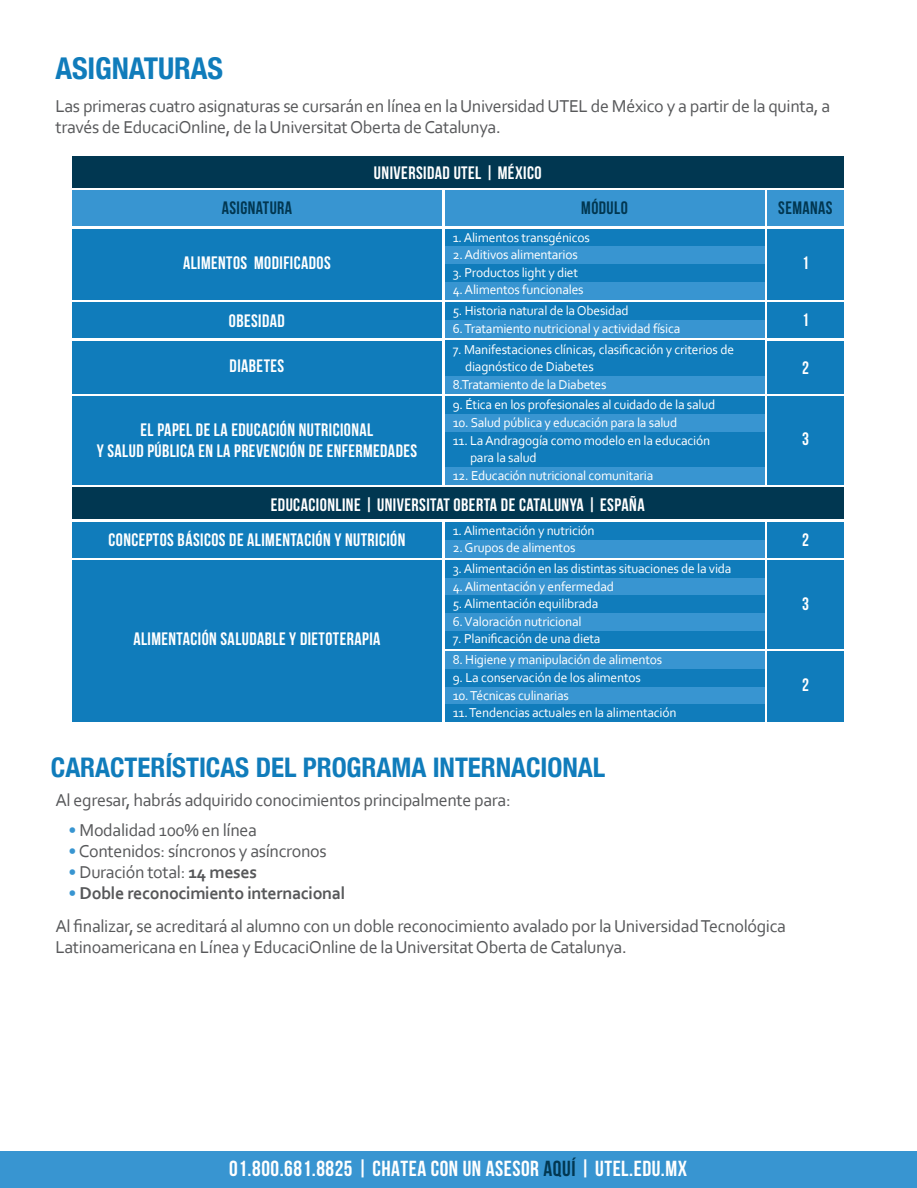
<style>
.page{position:relative;width:917px;height:1188px;background:#fff}
.page>*{position:absolute;margin:0;border:0;box-sizing:border-box;transform-origin:0 0}
.t1{font:700 condensed 30px "Helvetica Neue";letter-spacing:-.005em;color:#107cbb}
.t2{font:700 condensed 27px "Helvetica Neue";letter-spacing:-.005em;color:#107cbb}
.t3{font:21.75px "Bebas Neue";letter-spacing:.025em;color:#fff}
.t4{font:18px/21px "Corbel";letter-spacing:-.02em;color:#57585a}
.t5{font:18px/21.6px "Bebas Neue";letter-spacing:.025em;color:#fff;text-align:center}
.t6{font:18px "Bebas Neue";letter-spacing:.025em;color:#013751}
.t7{font:18px "Bebas Neue";letter-spacing:.025em;color:#fff;scale:.96 1}
.t8{font:13.5px/17.5px "Corbel";letter-spacing:-.015em;color:#fff}
.s1{color:#3895d1}
.s2{font-weight:700}
.s3{font-weight:700;color:#013751}
</style>
<div class="page">
<div style="left:0;top:1152px;width:916px;height:36px;background:#3895d1"></div>
<div style="left:72px;top:156px;width:771px;height:32px;background:#013751"></div>
<div style="left:72px;top:488px;width:771px;height:31px;background:#013751"></div>
<div style="left:444px;top:522px;width:320px;height:18px;background:#107cbb"></div>
<div style="left:72px;top:522px;width:370px;height:35px;background:#107cbb"></div>
<div style="left:767px;top:522px;width:76px;height:35px;background:#107cbb"></div>
<div style="left:444px;top:540px;width:320px;height:17px;background:#3895d1"></div>
<div style="left:444px;top:560px;width:320px;height:18px;background:#107cbb"></div>
<div style="left:72px;top:560px;width:370px;height:162px;background:#107cbb"></div>
<div style="left:767px;top:560px;width:76px;height:89px;background:#107cbb"></div>
<div style="left:767px;top:652px;width:76px;height:70px;background:#107cbb"></div>
<div style="left:444px;top:578px;width:320px;height:18px;background:#3895d1"></div>
<div style="left:444px;top:596px;width:320px;height:17px;background:#107cbb"></div>
<div style="left:444px;top:613px;width:320px;height:18px;background:#3895d1"></div>
<div style="left:444px;top:631px;width:320px;height:18px;background:#107cbb"></div>
<div style="left:444px;top:652px;width:320px;height:17px;background:#3895d1"></div>
<div style="left:444px;top:669px;width:320px;height:18px;background:#107cbb"></div>
<div style="left:444px;top:687px;width:320px;height:18px;background:#3895d1"></div>
<div style="left:444px;top:705px;width:320px;height:17px;background:#107cbb"></div>
<div style="left:444px;top:229px;width:320px;height:17px;background:#107cbb"></div>
<div style="left:444px;top:264px;width:320px;height:18px;background:#107cbb"></div>
<div style="left:72px;top:229px;width:370px;height:70px;background:#107cbb"></div>
<div style="left:767px;top:229px;width:76px;height:70px;background:#107cbb"></div>
<div style="left:444px;top:246px;width:320px;height:18px;background:#3895d1"></div>
<div style="left:444px;top:282px;width:320px;height:17px;background:#3895d1"></div>
<div style="left:444px;top:397px;width:320px;height:17px;background:#107cbb"></div>
<div style="left:444px;top:432px;width:320px;height:35px;background:#107cbb"></div>
<div style="left:444px;top:414px;width:320px;height:18px;background:#3895d1"></div>
<div style="left:444px;top:467px;width:320px;height:18px;background:#3895d1"></div>
<div style="left:444px;top:302px;width:320px;height:18px;background:#107cbb"></div>
<div style="left:72px;top:302px;width:370px;height:36px;background:#107cbb"></div>
<div style="left:767px;top:302px;width:76px;height:36px;background:#107cbb"></div>
<div style="left:444px;top:320px;width:320px;height:18px;background:#3895d1"></div>
<div style="left:444px;top:341px;width:320px;height:35px;background:#107cbb"></div>
<div style="left:444px;top:376px;width:320px;height:18px;background:#3895d1"></div>
<div style="left:72px;top:341px;width:370px;height:53px;background:#107cbb"></div>
<div style="left:72px;top:397px;width:370px;height:88px;background:#107cbb"></div>
<div style="left:767px;top:341px;width:76px;height:53px;background:#107cbb"></div>
<div style="left:767px;top:397px;width:76px;height:88px;background:#107cbb"></div>
<div style="left:767px;top:191px;width:76px;height:35px;background:#3895d1"></div>
<div style="left:72px;top:191px;width:370px;height:35px;background:#3895d1"></div>
<div style="left:444px;top:191px;width:320px;height:35px;background:#3895d1"></div>
<h1 class="t1" style="left:55px;top:43px;width:169px">ASIGNATURAS</h1>
<h3 class="t4" style="left:55px;top:95px;width:776px">Las primeras cuatro asignaturas se cursarán en línea en la Universidad UTEL de México y a partir de la quinta, a través de EducaciOnline, de la Universitat Oberta de Catalunya.</h3>
<h3 class="t5" style="left:374px;top:162px;width:169px">UNIVERSIDAD UTEL | MÉXICO</h3>
<h3 class="t6" style="left:222px;top:198px;width:72px">ASIGNATURA</h3>
<h3 class="t6" style="left:581px;top:198px;width:48px">MÓDULO</h3>
<h3 class="t6" style="left:778px;top:198px;width:56px">SEMANAS</h3>
<p class="t8" style="left:452px;top:228px;width:139px">1. Alimentos transgénicos</p>
<p class="t8" style="left:452px;top:246px;width:127px">2. Aditivos alimentarios</p>
<p class="t8" style="left:452px;top:263px;width:127px">3. Productos light y diet</p>
<p class="t8" style="left:452px;top:281px;width:132px">4. Alimentos funcionales</p>
<h3 class="t5" style="left:183px;top:252px;width:149px">ALIMENTOS MODIFICADOS</h3>
<h3 class="t7" style="left:802px;top:253px;width:9px">1</h3>
<p class="t8" style="left:452px;top:302px;width:178px">5. Historia natural de la Obesidad</p>
<p class="t8" style="left:452px;top:319px;width:229px">6. Tratamiento nutricional y actividad física</p>
<p class="t8" style="left:452px;top:340px;width:283px">7. Manifestaciones clínicas, clasificación y criterios de</p>
<p class="t8" style="left:465px;top:358px;width:130px">diagnóstico de Diabetes</p>
<p class="t8" style="left:452px;top:375px;width:155px">8.Tratamiento de la Diabetes</p>
<h3 class="t7" style="left:802px;top:310px;width:9px">1</h3>
<h3 class="t7" style="left:802px;top:357px;width:9px">2</h3>
<h3 class="t5" style="left:229px;top:310px;width:57px">OBESIDAD</h3>
<h3 class="t5" style="left:230px;top:355px;width:56px">DIABETES</h3>
<h3 class="t5" style="left:97px;top:419px;width:322px">EL PAPEL DE LA EDUCACIÓN NUTRICIONAL<br>Y SALUD PÚBLICA EN LA PREVENCIÓN DE ENFERMEDADES</h3>
<p class="t8" style="left:452px;top:396px;width:264px">9. Ética en los profesionales al cuidado de la salud</p>
<p class="t8" style="left:452px;top:413px;width:226px">10. Salud pública y educación para la salud</p>
<p class="t8" style="left:470px;top:431px;width:242px;text-indent:-17px">11. La Andragogía como modelo en la educación para la salud</p>
<p class="t8" style="left:452px;top:466px;width:202px">12. Educación nutricional comunitaria</p>
<h3 class="t7" style="left:802px;top:428px;width:9px">3</h3>
<h3 class="t5" style="left:271px;top:494px;width:375px">EDUCACIONLINE | UNIVERSITAT OBERTA DE CATALUNYA | ESPAÑA</h3>
<p class="t8" style="left:452px;top:521px;width:143px">1. Alimentación y nutrición</p>
<p class="t8" style="left:452px;top:539px;width:124px">2. Grupos de alimentos</p>
<h3 class="t5" style="left:108px;top:529px;width:298px">CONCEPTOS BÁSICOS DE ALIMENTACIÓN Y NUTRICIÓN</h3>
<h3 class="t7" style="left:802px;top:530px;width:9px">2</h3>
<p class="t8" style="left:452px;top:560px;width:280px">3. Alimentación en las distintas situaciones de la vida</p>
<p class="t8" style="left:452px;top:577px;width:163px">4. Alimentación y enfermedad</p>
<p class="t8" style="left:452px;top:595px;width:147px">5. Alimentación equilibrada</p>
<p class="t8" style="left:452px;top:612px;width:130px">6. Valoración nutricional</p>
<p class="t8" style="left:452px;top:630px;width:149px">7. Planificación de una dieta</p>
<p class="t8" style="left:452px;top:651px;width:211px">8. Higiene y manipulación de alimentos</p>
<p class="t8" style="left:452px;top:668px;width:190px">9. La conservación de los alimentos</p>
<p class="t8" style="left:452px;top:686px;width:118px">10. Técnicas culinarias</p>
<p class="t8" style="left:452px;top:703px;width:225px">11. Tendencias actuales en la alimentación</p>
<h3 class="t7" style="left:802px;top:594px;width:9px">3</h3>
<h3 class="t5" style="left:133px;top:628px;width:248px">ALIMENTACIÓN SALUDABLE Y DIETOTERAPIA</h3>
<h3 class="t7" style="left:802px;top:675px;width:9px">2</h3>
<h2 class="t2" style="left:51px;top:744px;width:556px">CARACTERÍSTICAS DEL PROGRAMA INTERNACIONAL</h2>
<h3 class="t4" style="left:55px;top:789px;width:457px">Al egresar, habrás adquirido conocimientos principalmente para:</h3>
<h3 class="t4" style="left:69px;top:819px;width:190px"><span class="s1">•</span> Modalidad 100% en línea</h3>
<h3 class="t4" style="left:69px;top:840px;width:260px"><span class="s1">•</span>Contenidos: síncronos y asíncronos</h3>
<h3 class="t4" style="left:69px;top:861px;width:190px"><span class="s1">•</span> Duración total: <span class="s2">14 meses</span></h3>
<h3 class="t4" style="left:55px;top:875px;width:732px;line-height:33.8px;text-indent:13px"><span class="s1">•</span> <span class="s2">Doble reconocimiento internacional<br></span>Al finalizar, se acreditará al alumno con un doble reconocimiento avalado por la Universidad Tecnológica</h3>
<h3 class="t4" style="left:55px;top:936px;width:573px">Latinoamericana en Línea y EducaciOnline de la Universitat Oberta de Catalunya.</h3>
<h3 class="t3" style="left:229px;top:1156px;width:459px">01.800.681.8825 | CHATEA CON UN ASESOR <span class="s3">AQUÍ</span> | UTEL.EDU.MX</h3>
</div>
